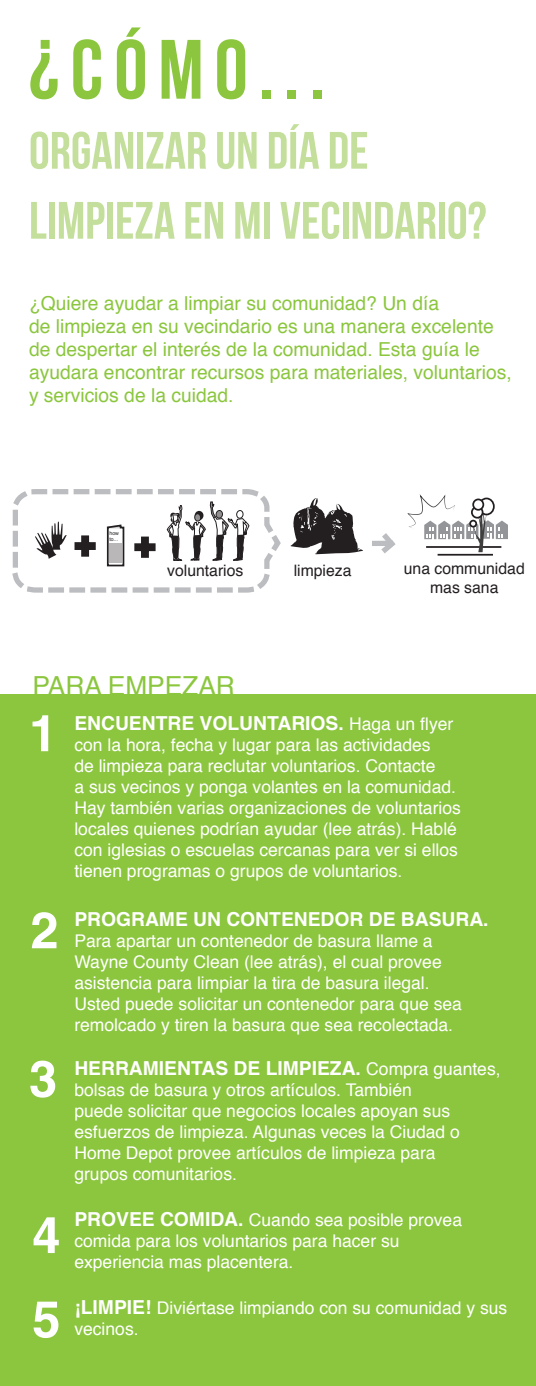
<style>
.page{position:relative;width:536px;height:1386px;background:#fff}
.page>*{position:absolute;margin:0;border:0;box-sizing:border-box;transform-origin:0 0}
.t1{font:84px "Bebas Neue";color:#8bc63e}
.t2{font:52.5px/70px "Bebas Neue";color:#c4df9b}
.t3{font:700 50.75px "Helvetica";color:#fff}
.t4{font:26.25px "Helvetica";color:#8bc63e}
.t5{font:19.25px/23.1px "Helvetica";color:#8bc63e}
.t6{font:700 19.25px "Helvetica";color:#fff}
.t7{font:17.5px/21px "Helvetica";color:#fff}
.t8{font:15.75px/18.9px "Helvetica";color:#231f20;text-align:center}
.t9{font:5.25px/6.3px "Helvetica";color:#231f20}
.s1{font-weight:400;font-size:17.5px}
.s2{font-weight:700;font-size:19.25px}
</style>
<div class="page">
<div style="left:0;top:694px;width:536px;height:692px;background:#8bc63e"></div>
<hr style="left:437px;top:554px;width:56px;height:2px;background:#231f20">
<svg style="left:407px;top:494px;width:101px;height:58px"></svg>
<svg style="left:377px;top:533px;width:19px;height:21px"></svg>
<div style="left:374px;top:541px;width:16px;height:5px;background:#bcbdc0"></div>
<svg style="left:12px;top:489px;width:351px;height:104px"></svg>
<p class="t1" style="left:29px;top:24px;width:298px">¿CÓMO...</p>
<p class="t2" style="left:29px;top:115px;width:459px">ORGANIZAR UN DÍA DE<br>LIMPIEZA EN MI VECINDARIO?</p>
<p class="t5" style="left:29px;top:292px;width:411px">¿Quiere ayudar a limpiar su comunidad? Un día</p>
<p class="t5" style="left:29px;top:315px;width:484px">de limpieza en su vecindario es una manera excelente de despertar el interés de la comunidad. Esta guía le ayudara encontrar recursos para materiales, voluntarios, y servicios de la cuidad.</p>
<p class="t9" style="left:109px;top:530px;width:11px">how to...</p>
<p class="t8" style="left:167px;top:562px;width:78px">voluntarios</p>
<p class="t8" style="left:293px;top:562px;width:59px">limpieza</p>
<p class="t8" style="left:403px;top:559px;width:122px">una communidad mas sana</p>
<p class="t4" style="left:32px;top:666px;width:204px">PARA EMPEZAR</p>
<p class="t3" style="left:29px;top:692px;width:30px">1</p>
<p class="t3" style="left:30px;top:889px;width:30px">2</p>
<p class="t3" style="left:29px;top:1038px;width:30px">3</p>
<p class="t3" style="left:32px;top:1194px;width:30px">4</p>
<p class="t3" style="left:32px;top:1278px;width:30px">5</p>
<p class="t6" style="left:74px;top:708px;width:380px">ENCUENTRE VOLUNTARIOS. <span class="s1">Haga un flyer</span></p>
<p class="t7" style="left:74px;top:735px;width:358px">con la hora, fecha y lugar para las actividades</p>
<p class="t7" style="left:74px;top:756px;width:362px">de limpieza para reclutar voluntarios. Contacte</p>
<p class="t7" style="left:74px;top:777px;width:383px">a sus vecinos y ponga volantes en la comunidad.</p>
<p class="t7" style="left:74px;top:798px;width:388px">Hay también varias organizaciones de voluntarios</p>
<p class="t7" style="left:74px;top:819px;width:384px">locales quienes podrían ayudar (lee atrás). Hablé</p>
<p class="t7" style="left:74px;top:840px;width:385px">con iglesias o escuelas cercanas para ver si ellos</p>
<p class="t7" style="left:74px;top:861px;width:329px">tienen programas o grupos de voluntarios.</p>
<p class="t6" style="left:74px;top:903px;width:415px">PROGRAME UN CONTENEDOR DE BASURA.</p>
<p class="t7" style="left:74px;top:931px;width:359px">Para apartar un contenedor de basura llame a</p>
<p class="t7" style="left:74px;top:952px;width:368px">Wayne County Clean (lee atrás), el cual provee</p>
<p class="t7" style="left:74px;top:973px;width:356px">asistencia para limpiar la tira de basura ilegal.</p>
<p class="t7" style="left:74px;top:994px;width:389px">Usted puede solicitar un contenedor para que sea</p>
<p class="t7" style="left:74px;top:1015px;width:380px">remolcado y tiren la basura que sea recolectada.</p>
<p class="t6" style="left:74px;top:1053px;width:427px">HERRAMIENTAS DE LIMPIEZA. <span class="s1">Compra guantes,</span></p>
<p class="t7" style="left:74px;top:1080px;width:339px">bolsas de basura y otros artículos. También</p>
<p class="t7" style="left:74px;top:1101px;width:377px">puede solicitar que negocios locales apoyan sus</p>
<p class="t7" style="left:74px;top:1122px;width:387px">esfuerzos de limpieza. Algunas veces la Ciudad o</p>
<p class="t7" style="left:74px;top:1143px;width:362px">Home Depot provee artículos de limpieza para</p>
<p class="t7" style="left:74px;top:1164px;width:164px">grupos comunitarios.</p>
<p class="t7" style="left:74px;top:1210px;width:389px"><span class="s2">PROVEE COMIDA.</span> Cuando sea posible provea</p>
<p class="t7" style="left:74px;top:1231px;width:326px">comida para los voluntarios para hacer su</p>
<p class="t7" style="left:74px;top:1252px;width:220px">experiencia mas placentera.</p>
<p class="t7" style="left:74px;top:1298px;width:434px"><span class="s2">¡LIMPIE!</span> Diviértase limpiando con su comunidad y sus vecinos.</p>
</div>
